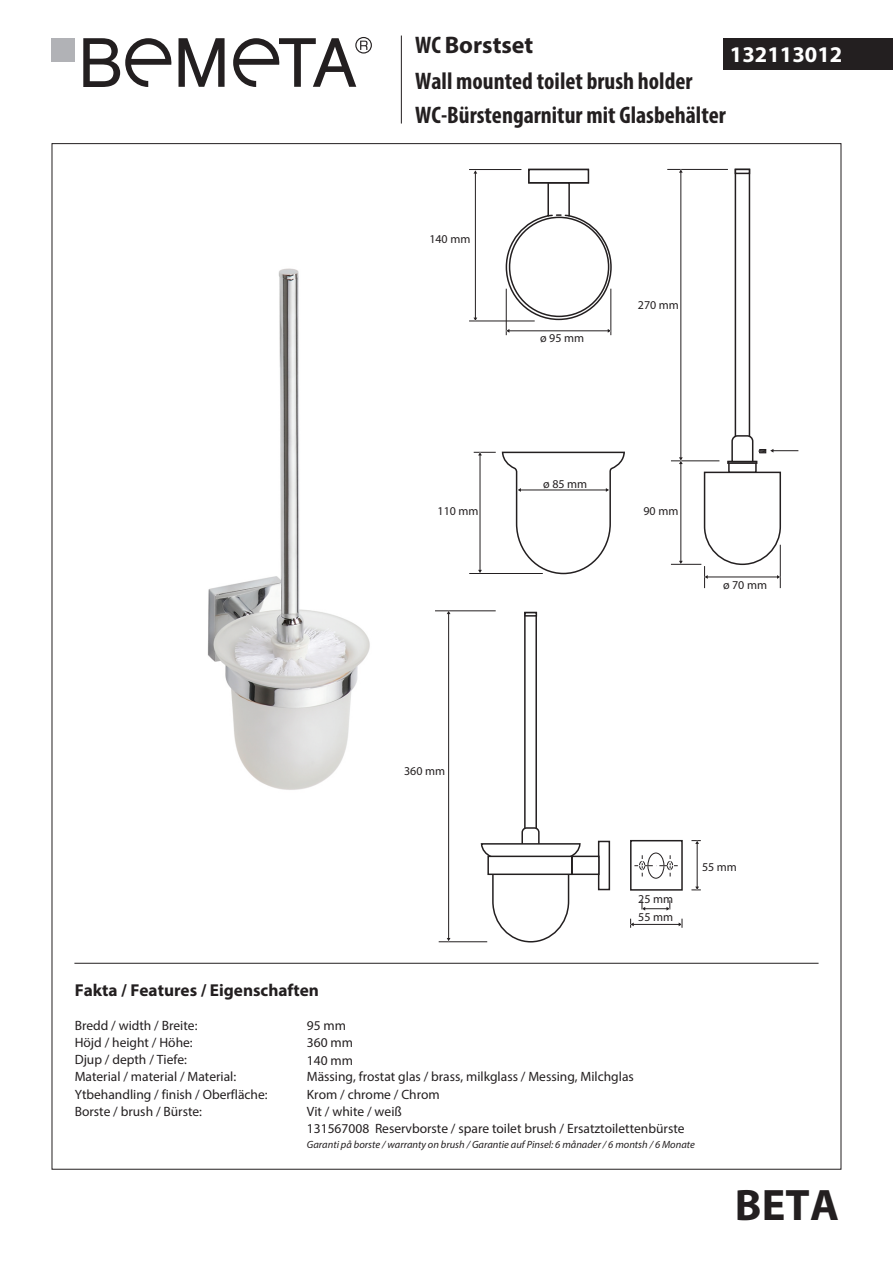
<style>
.page{position:relative;width:893px;height:1263px;background:#fff}
.page>*{position:absolute;margin:0;border:0;box-sizing:border-box;transform-origin:0 0}
.t1{font:700 44.25px "Myriad Pro";color:#231f20}
.t2{font:700 condensed 24px/35px "Myriad Pro";color:#231f20}
.t3{font:700 22.5px "Myriad Pro";color:#fff}
.t4{font:700 17.25px "Myriad Pro";color:#231f20}
.t5{font:13.5px/17.1px "Myriad Pro";color:#231f20}
.t6{font:12px "Myriad Pro";color:#231f20}
.t7{font:italic 10.5px "Myriad Pro";color:#231f20}
.s1{font-stretch:normal}
</style>
<div class="page">
<img style="left:51px;top:256px;width:501px;height:549px">
<div style="left:724px;top:38px;width:169px;height:32px;background:#231f20"></div>
<svg style="left:179px;top:38px;width:46px;height:49px"></svg>
<svg style="left:83px;top:38px;width:89px;height:49px"></svg>
<div style="left:51px;top:38px;width:24px;height:24px;background:#b1b2b6"></div>
<svg style="left:233px;top:37px;width:139px;height:50px"></svg>
<hr style="left:401px;top:36px;width:1px;height:88px;background:#231f20">
<hr style="left:667px;top:169px;width:61px;height:1px;background:#231f20">
<hr style="left:671px;top:461px;width:48px;height:1px;background:#231f20">
<hr style="left:671px;top:564px;width:30px;height:1px;background:#231f20">
<hr style="left:681px;top:172px;width:1px;height:286px;background:#231f20">
<svg style="left:679px;top:169px;width:4px;height:4px"></svg>
<hr style="left:435px;top:611px;width:61px;height:1px;background:#231f20">
<hr style="left:439px;top:941px;width:48px;height:1px;background:#231f20">
<hr style="left:448px;top:613px;width:1px;height:325px;background:#231f20">
<hr style="left:681px;top:463px;width:1px;height:98px;background:#231f20">
<svg style="left:679px;top:457px;width:4px;height:7px"></svg>
<div style="left:735px;top:169px;width:15px;height:293px;background:#fff;border:2px solid #231f20"></div>
<div style="left:728px;top:461px;width:29px;height:12px;background:#fff;border:2px solid #231f20"></div>
<div style="left:727px;top:461px;width:30px;height:3px;background:#fff;border:2px solid #231f20"></div>
<svg style="left:735px;top:169px;width:15px;height:5px"></svg>
<svg style="left:703px;top:471px;width:78px;height:117px"></svg>
<svg style="left:731px;top:434px;width:67px;height:29px"></svg>
<hr style="left:469px;top:321px;width:66px;height:1px;background:#231f20">
<hr style="left:469px;top:169px;width:52px;height:1px;background:#231f20">
<hr style="left:475px;top:173px;width:1px;height:145px;background:#231f20">
<svg style="left:473px;top:318px;width:4px;height:3px"></svg>
<hr style="left:506px;top:289px;width:1px;height:46px;background:#231f20">
<svg style="left:505px;top:181px;width:107px;height:140px"></svg>
<div style="left:510px;top:217px;width:99px;height:99px;background:#fff;border-radius:50%"></div>
<div style="left:509px;top:217px;width:100px;height:100px;border:2px solid #231f20;border-radius:50%"></div>
<hr style="left:611px;top:289px;width:1px;height:46px;background:#231f20">
<hr style="left:509px;top:331px;width:99px;height:1px;background:#231f20">
<svg style="left:506px;top:329px;width:3px;height:4px"></svg>
<div style="left:528px;top:169px;width:61px;height:14px;background:#fff;border:2px solid #231f20"></div>
<hr style="left:469px;top:573px;width:74px;height:1px;background:#231f20">
<svg style="left:474px;top:451px;width:151px;height:124px"></svg>
<div style="left:524px;top:612px;width:13px;height:237px;background:#fff;border:2px solid #231f20"></div>
<svg style="left:524px;top:612px;width:13px;height:5px"></svg>
<div style="left:598px;top:841px;width:12px;height:49px;background:#fff;border:2px solid #231f20"></div>
<svg style="left:480px;top:826px;width:101px;height:117px"></svg>
<div style="left:571px;top:856px;width:29px;height:19px;background:#fff;border:2px solid #231f20"></div>
<div style="left:487px;top:856px;width:85px;height:19px;background:#fff;border:2px solid #231f20"></div>
<div style="left:630px;top:840px;width:53px;height:51px;background:#fff;border:2px solid #231f20"></div>
<hr style="left:633px;top:924px;width:46px;height:1px;background:#231f20">
<svg style="left:630px;top:919px;width:4px;height:9px"></svg>
<svg style="left:679px;top:919px;width:4px;height:9px"></svg>
<svg style="left:642px;top:900px;width:29px;height:10px"></svg>
<hr style="left:697px;top:843px;width:1px;height:44px;background:#231f20">
<svg style="left:691px;top:887px;width:10px;height:4px"></svg>
<svg style="left:691px;top:840px;width:10px;height:4px"></svg>
<div style="left:648px;top:853px;width:16px;height:25px;border:1px solid #231f20;border-radius:50%"></div>
<svg style="left:634px;top:855px;width:44px;height:21px"></svg>
<hr style="left:74px;top:963px;width:745px;height:1px;background:#231f20">
<h2 class="t2" style="left:415px;top:27px;width:312px">WC <span class="s1">Borstset<br></span>Wall mounted toilet brush holder<br>WC-Bürstengarnitur mit Glasbehälter</h2>
<h3 class="t3" style="left:730px;top:40px;width:114px">132113012</h3>
<p class="t6" style="left:429px;top:231px;width:43px">140 mm</p>
<p class="t6" style="left:438px;top:504px;width:43px">110 mm</p>
<p class="t6" style="left:540px;top:331px;width:46px">ø 95 mm</p>
<p class="t6" style="left:638px;top:298px;width:43px">270 mm</p>
<p class="t6" style="left:543px;top:476px;width:46px">ø 85 mm</p>
<p class="t6" style="left:643px;top:504px;width:36px">90 mm</p>
<p class="t6" style="left:723px;top:578px;width:46px">ø 70 mm</p>
<p class="t6" style="left:404px;top:764px;width:43px">360 mm</p>
<p class="t6" style="left:638px;top:891px;width:36px">25 mm</p>
<p class="t6" style="left:638px;top:909px;width:36px">55 mm</p>
<p class="t6" style="left:702px;top:859px;width:36px">55 mm</p>
<p class="t4" style="left:75px;top:979px;width:246px">Fakta / Features / Eigenschaften</p>
<p class="t5" style="left:75px;top:1016px;width:194px">Bredd / width / Breite:<br>Höjd / height / Höhe:<br>Djup / depth / Tiefe:<br>Material / material / Material:<br>Ytbehandling / finish / Oberfläche:<br>Borste / brush / Bürste:</p>
<p class="t5" style="left:307px;top:1017px;width:379px">95 mm<br>360 mm<br>140 mm<br>Mässing, frostat glas / brass, milkglass / Messing, Milchglas<br>Krom / chrome / Chrom<br>Vit / white / weiß<br>131567008 Reservborste / spare toilet brush / Ersatztoilettenbürste</p>
<p class="t7" style="left:307px;top:1138px;width:389px">Garanti på borste / warranty on brush / Garantie auf Pinsel: 6 månader / 6 montsh / 6 Monate</p>
<h1 class="t1" style="left:735px;top:1176px;width:106px">BETA</h1>
</div>
